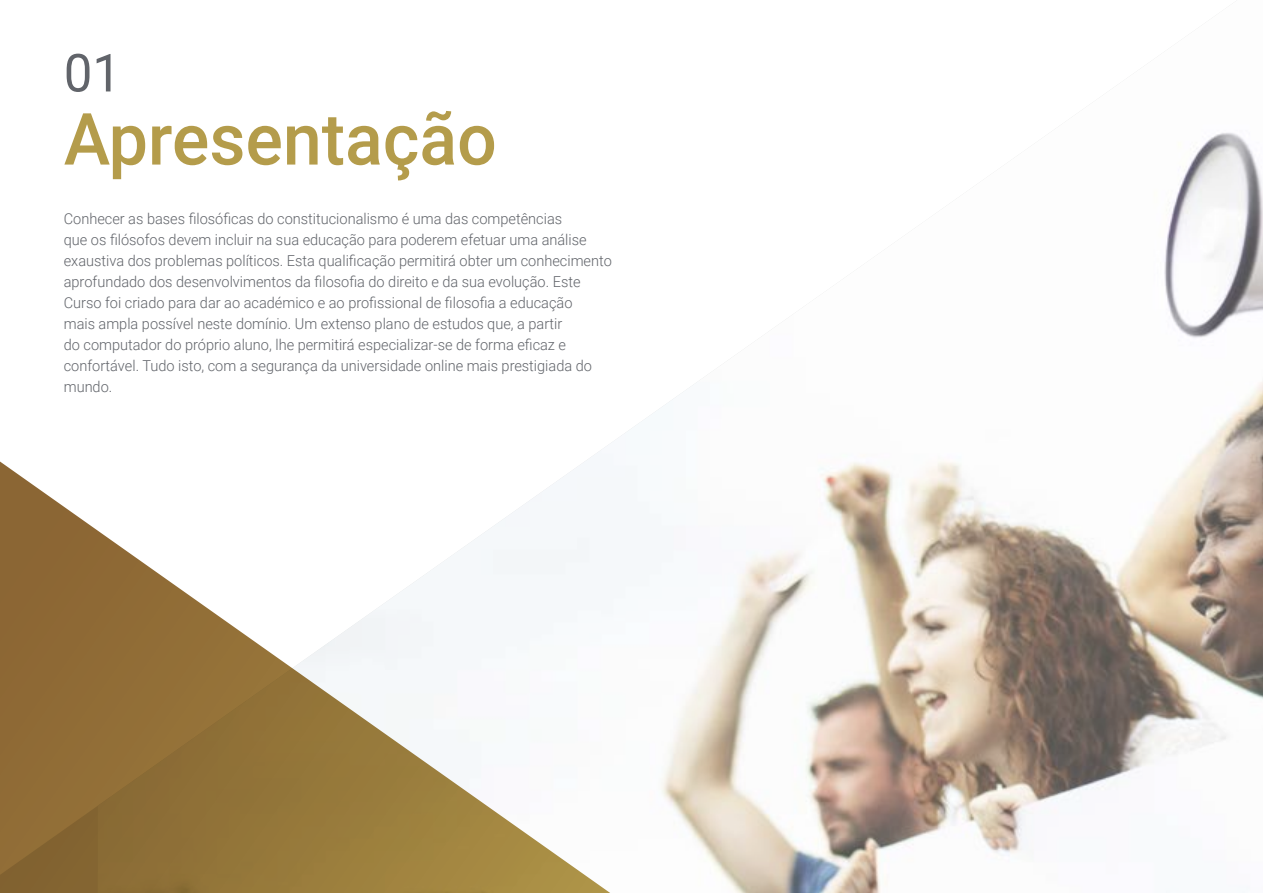
<style>
.page{position:relative;width:1263px;height:893px;background:#fff}
.page>*{position:absolute;margin:0;border:0;box-sizing:border-box;transform-origin:0 0}
.t1{font:500 72px "Roboto";color:#b49c4b}
.t2{font:52.5px "Roboto";color:#61646a}
.t3{font:300 15px/21px "Roboto";color:#61646a}
</style>
<div class="page">
<img style="left:607px;top:132px;width:656px;height:761px">
<svg style="left:0;top:446px;width:640px;height:447px"></svg>
<h2 class="t2" style="left:64px;top:36px;width:59px">01</h2>
<h1 class="t1" style="left:64px;top:89px;width:435px">Apresentação</h1>
<p class="t3" style="left:64px;top:207px;width:549px">Conhecer as bases filosóficas do constitucionalismo é uma das competências<br>que os filósofos devem incluir na sua educação para poderem efetuar uma análise exaustiva dos problemas políticos. Esta qualificação permitirá obter um conhecimento aprofundado dos desenvolvimentos da filosofia do direito e da sua evolução. Este Curso foi criado para dar ao académico e ao profissional de filosofia a educação<br>mais ampla possível neste domínio. Um extenso plano de estudos que, a partir<br>do computador do próprio aluno, lhe permitirá especializar-se de forma eficaz e confortável. Tudo isto, com a segurança da universidade online mais prestigiada do mundo.</p>
</div>
